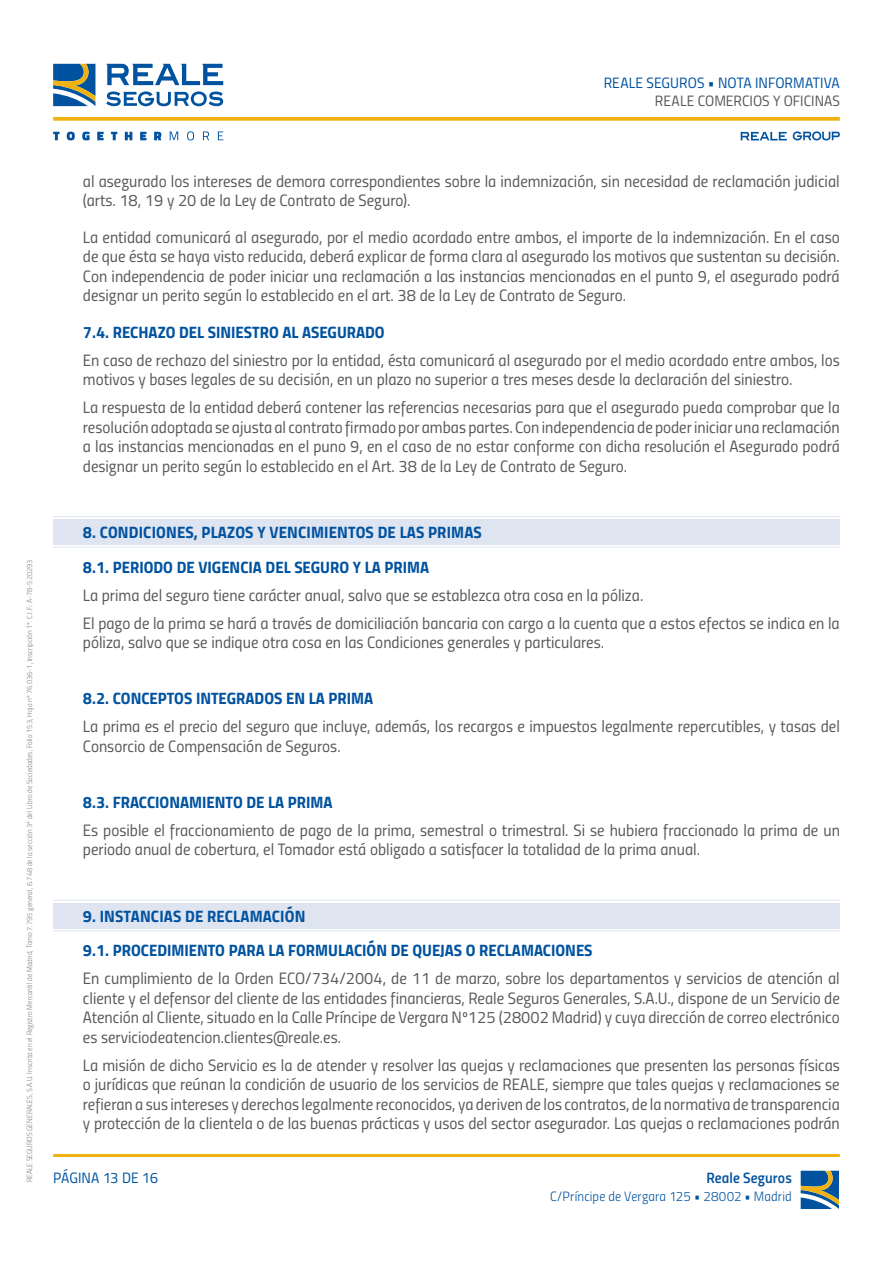
<style>
.page{position:relative;width:893px;height:1263px;background:#fff}
.page>*{position:absolute;margin:0;border:0;box-sizing:border-box;transform-origin:0 0}
.t1{font:16.5px/19.5px "Titillium Regular Upright";color:#57585a}
.t2{font:16.5px "Titillium Bold Upright";color:#0153a0}
.t3{font:15px "Titillium Regular Upright";letter-spacing:.005em;color:#0153a0}
.t4{font:15px "Titillium Regular Upright";color:#57585a}
.t5{font:15px "Titillium Semibold Upright";letter-spacing:.005em;color:#0153a0}
.t6{font:13.5px "Titillium Light Upright";letter-spacing:.01em;color:#0153a0}
.t7{font:7.5px "Titillium Light Upright";color:#808285}
</style>
<div class="page">
<hr style="left:53px;top:1154px;width:787px;height:3px;background:#efb211">
<svg style="left:106px;top:64px;width:117px;height:21px"></svg>
<svg style="left:53px;top:64px;width:42px;height:42px;background:#517b8e"></svg>
<svg style="left:106px;top:91px;width:117px;height:15px"></svg>
<svg style="left:53px;top:117px;width:787px;height:4px;background:#f0b723"></svg>
<svg style="left:53px;top:132px;width:7px;height:8px"></svg>
<svg style="left:67px;top:132px;width:8px;height:8px"></svg>
<svg style="left:82px;top:132px;width:8px;height:8px"></svg>
<svg style="left:97px;top:132px;width:7px;height:8px"></svg>
<svg style="left:111px;top:132px;width:6px;height:8px"></svg>
<svg style="left:125px;top:132px;width:7px;height:8px"></svg>
<svg style="left:140px;top:132px;width:7px;height:8px"></svg>
<svg style="left:154px;top:132px;width:7px;height:8px"></svg>
<svg style="left:170px;top:131px;width:8px;height:9px"></svg>
<svg style="left:187px;top:131px;width:7px;height:9px"></svg>
<svg style="left:203px;top:131px;width:6px;height:9px"></svg>
<svg style="left:218px;top:131px;width:5px;height:9px"></svg>
<svg style="left:740px;top:132px;width:47px;height:8px"></svg>
<svg style="left:793px;top:131px;width:47px;height:9px"></svg>
<svg style="left:801px;top:1171px;width:38px;height:38px"></svg>
<div style="left:53px;top:519px;width:787px;height:26px;background:#dfe4f1"></div>
<hr style="left:53px;top:516px;width:787px;height:1px;background:#dfe4f1">
<hr style="left:53px;top:547px;width:787px;height:1px;background:#dfe4f1">
<div style="left:53px;top:903px;width:787px;height:25px;background:#dfe4f1"></div>
<hr style="left:53px;top:900px;width:787px;height:1px;background:#dfe4f1">
<hr style="left:53px;top:930px;width:787px;height:1px;background:#dfe4f1">
<p class="t3" style="left:604px;top:71px;width:238px">REALE SEGUROS • NOTA INFORMATIVA</p>
<p class="t4" style="left:655px;top:89px;width:186px">REALE COMERCIOS Y OFICINAS</p>
<p class="t1" style="left:83px;top:170px;width:758px">al asegurado los intereses de demora correspondientes sobre la indemnización, sin necesidad de reclamación judicial (arts. 18, 19 y 20 de la Ley de Contrato de Seguro).</p>
<p class="t1" style="left:83px;top:226px;width:758px;text-align:justify">La entidad comunicará al asegurado, por el medio acordado entre ambos, el importe de la indemnización. En el caso de que ésta se haya visto reducida, deberá explicar de forma clara al asegurado los motivos que sustentan su decisión.<br>Con independencia de poder iniciar una reclamación a las instancias mencionadas en el punto 9, el asegurado podrá designar un perito según lo establecido en el art. 38 de la Ley de Contrato de Seguro.</p>
<p class="t2" style="left:83px;top:319px;width:303px">7.4. RECHAZO DEL SINIESTRO AL ASEGURADO</p>
<p class="t1" style="left:83px;top:349px;width:758px">En caso de rechazo del siniestro por la entidad, ésta comunicará al asegurado por el medio acordado entre ambos, los motivos y bases legales de su decisión, en un plazo no superior a tres meses desde la declaración del siniestro.</p>
<p class="t1" style="left:83px;top:397px;width:758px;text-align:justify">La respuesta de la entidad deberá contener las referencias necesarias para que el asegurado pueda comprobar que la resolución adoptada se ajusta al contrato firmado por ambas partes. Con independencia de poder iniciar una reclamación a las instancias mencionadas en el puno 9, en el caso de no estar conforme con dicha resolución el Asegurado podrá designar un perito según lo establecido en el Art. 38 de la Ley de Contrato de Seguro.</p>
<p class="t7" style="left:24px;top:1182px;width:624px;rotate:-90deg">REALE SEGUROS GENERALES, S.A.U. Inscrita en el Registro Mercantil de Madrid, Tomo 7.795 general, 6.748 de la sección 3ª del Libro de Sociedades, Folio 153, Hoja nº 76.036-1, Inscripción 1ª. C.I.F.: A-78-520293</p>
<p class="t2" style="left:83px;top:519px;width:400px">8. CONDICIONES, PLAZOS Y VENCIMIENTOS DE LAS PRIMAS</p>
<p class="t2" style="left:83px;top:554px;width:348px">8.1. PERIODO DE VIGENCIA DEL SEGURO Y LA PRIMA</p>
<p class="t1" style="left:83px;top:584px;width:562px">La prima del seguro tiene carácter anual, salvo que se establezca otra cosa en la póliza.</p>
<p class="t1" style="left:83px;top:612px;width:758px">El pago de la prima se hará a través de domiciliación bancaria con cargo a la cuenta que a estos efectos se indica en la póliza, salvo que se indique otra cosa en las Condiciones generales y particulares.</p>
<p class="t2" style="left:83px;top:686px;width:292px">8.2. CONCEPTOS INTEGRADOS EN LA PRIMA</p>
<p class="t1" style="left:83px;top:716px;width:758px">La prima es el precio del seguro que incluye, además, los recargos e impuestos legalmente repercutibles, y tasas del<br>Consorcio de Compensación de Seguros.</p>
<p class="t2" style="left:83px;top:789px;width:251px">8.3. FRACCIONAMIENTO DE LA PRIMA</p>
<p class="t1" style="left:83px;top:819px;width:758px">Es posible el fraccionamiento de pago de la prima, semestral o trimestral. Si se hubiera fraccionado la prima de un periodo anual de cobertura, el Tomador está obligado a satisfacer la totalidad de la prima anual.</p>
<p class="t2" style="left:83px;top:903px;width:224px">9. INSTANCIAS DE RECLAMACIÓN</p>
<p class="t2" style="left:83px;top:938px;width:511px">9.1. PROCEDIMIENTO PARA LA FORMULACIÓN DE QUEJAS O RECLAMACIONES</p>
<p class="t1" style="left:83px;top:968px;width:758px;text-align:justify">En cumplimiento de la Orden ECO/734/2004, de 11 de marzo, sobre los departamentos y servicios de atención al cliente y el defensor del cliente de las entidades financieras, Reale Seguros Generales, S.A.U., dispone de un Servicio de Atención al Cliente, situado en la Calle Príncipe de Vergara Nº125 (28002 Madrid) y cuya dirección de correo electrónico es serviciodeatencion.clientes@reale.es.</p>
<p class="t1" style="left:83px;top:1054px;width:758px;text-align:justify">La misión de dicho Servicio es la de atender y resolver las quejas y reclamaciones que presenten las personas físicas o jurídicas que reúnan la condición de usuario de los servicios de REALE, siempre que tales quejas y reclamaciones se refieran a sus intereses y derechos legalmente reconocidos, ya deriven de los contratos, de la normativa de transparencia y protección de la clientela o de las buenas prácticas y usos del sector asegurador. Las quejas o reclamaciones podrán</p>
<p class="t3" style="left:53px;top:1166px;width:106px">PÁGINA 13 DE 16</p>
<p class="t5" style="left:706px;top:1166px;width:87px">Reale Seguros</p>
<p class="t6" style="left:550px;top:1186px;width:243px">C/Príncipe de Vergara 125 • 28002 • Madrid</p>
</div>
